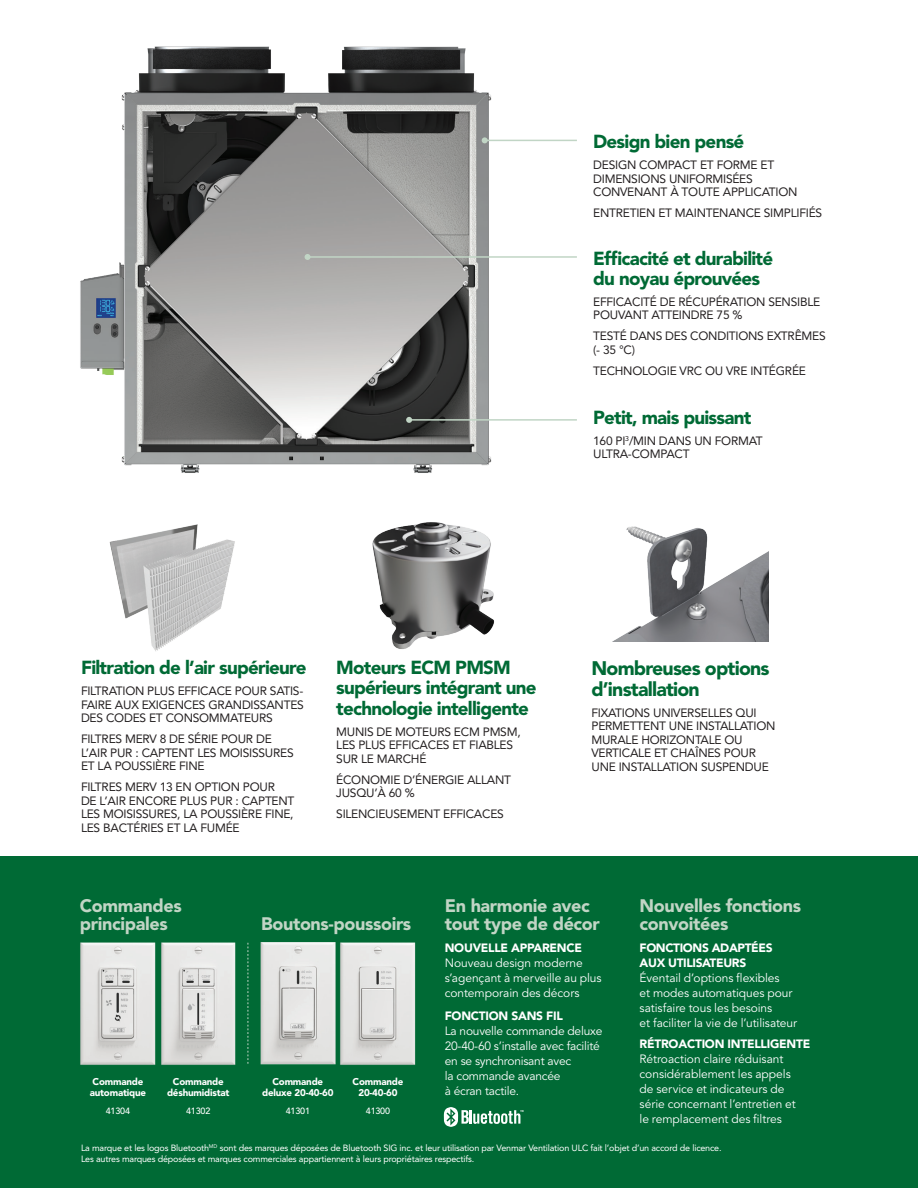
<style>
.page{position:relative;width:918px;height:1188px;background:#fff}
.page>*{position:absolute;margin:0;border:0;box-sizing:border-box;transform-origin:0 0}
.Petit-Titre{font:900 19.5px/21px "Avenir";letter-spacing:-.04em;color:#006a35}
.Petit-Titre-2{font:900 18.75px/20.2px "Avenir";letter-spacing:-.04em;color:#006a35}
.Texte_blanc{font:900 18px/18px "Avenir";letter-spacing:-.02em;color:#c1d5c5}
.Texte-Roman-CAPS{font:12px/13.5px "Avenir";letter-spacing:-.02em;color:#231f20}
.Texte_blanc-2{font:12px/15px "Avenir";letter-spacing:-.01em;color:#fff}
.Texte-bas_de_vignett{font:900 9.75px/10.5px "Avenir";letter-spacing:-.02em;color:#fff;text-align:center}
.Texte_blanc-3{font:900 9.75px/10.5px "Avenir";letter-spacing:-.02em;color:#fff;text-align:center}
.Texte_blanc-4{font:9px/10.5px "Avenir LT Std";letter-spacing:-.02em;color:#fff}
.Texte_blanc-5{font:500 9px "Avenir";letter-spacing:-.02em;color:#fff}
.s1{font-weight:900}
</style>
<div class="page">
<div style="left:0;top:856px;width:918px;height:332px;background:#006a35"></div>
<img style="left:80px;top:46px;width:438px;height:427px">
<img style="left:612px;top:526px;width:157px;height:116px">
<img style="left:372px;top:522px;width:123px;height:127px">
<img style="left:109px;top:524px;width:126px;height:127px">
<img style="left:80px;top:942px;width:156px;height:123px">
<img style="left:260px;top:942px;width:156px;height:123px">
<svg style="left:248px;top:943px;width:1px;height:121px"></svg>
<hr style="left:308px;top:256px;width:269px;height:2px;background:#c1d5c5">
<svg style="left:305px;top:254px;width:6px;height:6px"></svg>
<hr style="left:485px;top:140px;width:92px;height:1px;background:#c1d5c5">
<svg style="left:482px;top:137px;width:6px;height:6px"></svg>
<hr style="left:409px;top:419px;width:168px;height:2px;background:#c1d5c5">
<svg style="left:406px;top:417px;width:6px;height:6px"></svg>
<svg style="left:444px;top:1107px;width:79px;height:20px"></svg>
<p class="Petit-Titre-2" style="left:593px;top:132px;width:153px">Design bien pensé</p>
<p class="Texte-Roman-CAPS" style="left:593px;top:159px;width:206px">DESIGN COMPACT ET FORME ET<br>DIMENSIONS UNIFORMISÉES<br>CONVENANT À TOUTE APPLICATION</p>
<p class="Texte-Roman-CAPS" style="left:593px;top:207px;width:231px">ENTRETIEN ET MAINTENANCE SIMPLIFIÉS</p>
<p class="Petit-Titre-2" style="left:593px;top:248px;width:182px">Efficacité et durabilité du noyau éprouvées</p>
<p class="Texte-Roman-CAPS" style="left:593px;top:295px;width:229px">EFFICACITÉ DE RÉCUPÉRATION SENSIBLE<br>POUVANT ATTEINDRE 75 %</p>
<p class="Texte-Roman-CAPS" style="left:593px;top:330px;width:234px">TESTÉ DANS DES CONDITIONS EXTRÊMES (- 35 °C)</p>
<p class="Texte-Roman-CAPS" style="left:593px;top:364px;width:214px">TECHNOLOGIE VRC OU VRE INTÉGRÉE</p>
<p class="Petit-Titre-2" style="left:593px;top:407px;width:160px">Petit, mais puissant</p>
<p class="Texte-Roman-CAPS" style="left:593px;top:434px;width:171px">160 PI<sup>3</sup>/MIN DANS UN FORMAT<br>ULTRA-COMPACT</p>
<p class="Petit-Titre-2" style="left:81px;top:657px;width:227px">Filtration de l’air supérieure</p>
<p class="Texte-Roman-CAPS" style="left:81px;top:684px;width:224px;text-align:justify">FILTRATION PLUS EFFICACE POUR SATIS-FAIRE AUX EXIGENCES GRANDISSANTES DES CODES ET CONSOMMATEURS</p>
<p class="Texte-Roman-CAPS" style="left:81px;top:732px;width:214px">FILTRES MERV 8 DE SÉRIE POUR DE<br>L’AIR PUR : CAPTENT LES MOISISSURES<br>ET LA POUSSIÈRE FINE</p>
<p class="Texte-Roman-CAPS" style="left:81px;top:780px;width:215px">FILTRES MERV 13 EN OPTION POUR<br>DE L’AIR ENCORE PLUS PUR : CAPTENT<br>LES MOISISSURES, LA POUSSIÈRE FINE,<br>LES BACTÉRIES ET LA FUMÉE</p>
<p class="Petit-Titre-2" style="left:336px;top:657px;width:202px">Moteurs ECM PMSM supérieurs intégrant une technologie intelligente</p>
<p class="Texte-Roman-CAPS" style="left:336px;top:725px;width:186px">MUNIS DE MOTEURS ECM PMSM,<br>LES PLUS EFFICACES ET FIABLES<br>SUR LE MARCHÉ</p>
<p class="Texte-Roman-CAPS" style="left:336px;top:773px;width:176px">ÉCONOMIE D’ÉNERGIE ALLANT<br>JUSQU’À 60 %</p>
<p class="Texte-Roman-CAPS" style="left:336px;top:807px;width:169px">SILENCIEUSEMENT EFFICACES</p>
<p class="Petit-Titre" style="left:591px;top:657px;width:180px">Nombreuses options d’installation</p>
<p class="Texte-Roman-CAPS" style="left:591px;top:706px;width:186px">FIXATIONS UNIVERSELLES QUI<br>PERMETTENT UNE INSTALLATION<br>MURALE HORIZONTALE OU<br>VERTICALE ET CHAÎNES POUR<br>UNE INSTALLATION SUSPENDUE</p>
<p class="Texte_blanc" style="left:80px;top:896px;width:103px">Commandes principales</p>
<p class="Texte_blanc" style="left:261px;top:914px;width:152px">Boutons-poussoirs</p>
<p class="Texte-bas_de_vignett" style="left:90px;top:1076px;width:58px;text-align:left">Commande automatique</p>
<p class="Texte_blanc-5" style="left:106px;top:1105px;width:26px">41304</p>
<p class="Texte_blanc-3" style="left:167px;top:1076px;width:64px">Commande déshumidistat</p>
<p class="Texte_blanc-5" style="left:186px;top:1105px;width:26px">41302</p>
<p class="Texte-bas_de_vignett" style="left:262px;top:1076px;width:73px">Commande deluxe 20-40-60</p>
<p class="Texte_blanc-5" style="left:286px;top:1105px;width:26px">41301</p>
<p class="Texte-bas_de_vignett" style="left:353px;top:1076px;width:52px">Commande<br>20-40-60</p>
<p class="Texte_blanc-5" style="left:366px;top:1105px;width:26px">41300</p>
<p class="Texte_blanc" style="left:445px;top:897px;width:157px">En harmonie avec tout type de décor</p>
<p class="Texte_blanc-2" style="left:445px;top:941px;width:158px"><span class="s1">NOUVELLE APPARENCE<br></span>Nouveau design moderne s’agençant à merveille au plus contemporain des décors</p>
<p class="Texte_blanc-2" style="left:445px;top:1008px;width:159px"><span class="s1">FONCTION SANS FIL<br></span>La nouvelle commande deluxe<br>20-40-60 s’installe avec facilité en se synchronisant avec<br>la commande avancée<br>à écran tactile.</p>
<p class="Texte_blanc" style="left:640px;top:897px;width:163px">Nouvelles fonctions convoitées</p>
<p class="Texte_blanc-2" style="left:640px;top:940px;width:159px"><span class="s1">FONCTIONS ADAPTÉES<br>AUX UTILISATEURS<br></span>Éventail d’options flexibles<br>et modes automatiques pour satisfaire tous les besoins<br>et faciliter la vie de l’utilisateur</p>
<p class="Texte_blanc-2" style="left:640px;top:1037px;width:172px"><span class="s1">RÉTROACTION INTELLIGENTE<br></span>Rétroaction claire réduisant considérablement les appels<br>de service et indicateurs de série concernant l’entretien et<br>le remplacement des filtres</p>
<p class="Texte_blanc-4" style="left:81px;top:1143px;width:642px">La marque et les logos Bluetooth<sup>MD</sup> sont des marques déposées de Bluetooth SIG inc. et leur utilisation par Venmar Ventilation ULC fait l’objet d’un accord de licence.<br>Les autres marques déposées et marques commerciales appartiennent à leurs propriétaires respectifs.</p>
</div>
